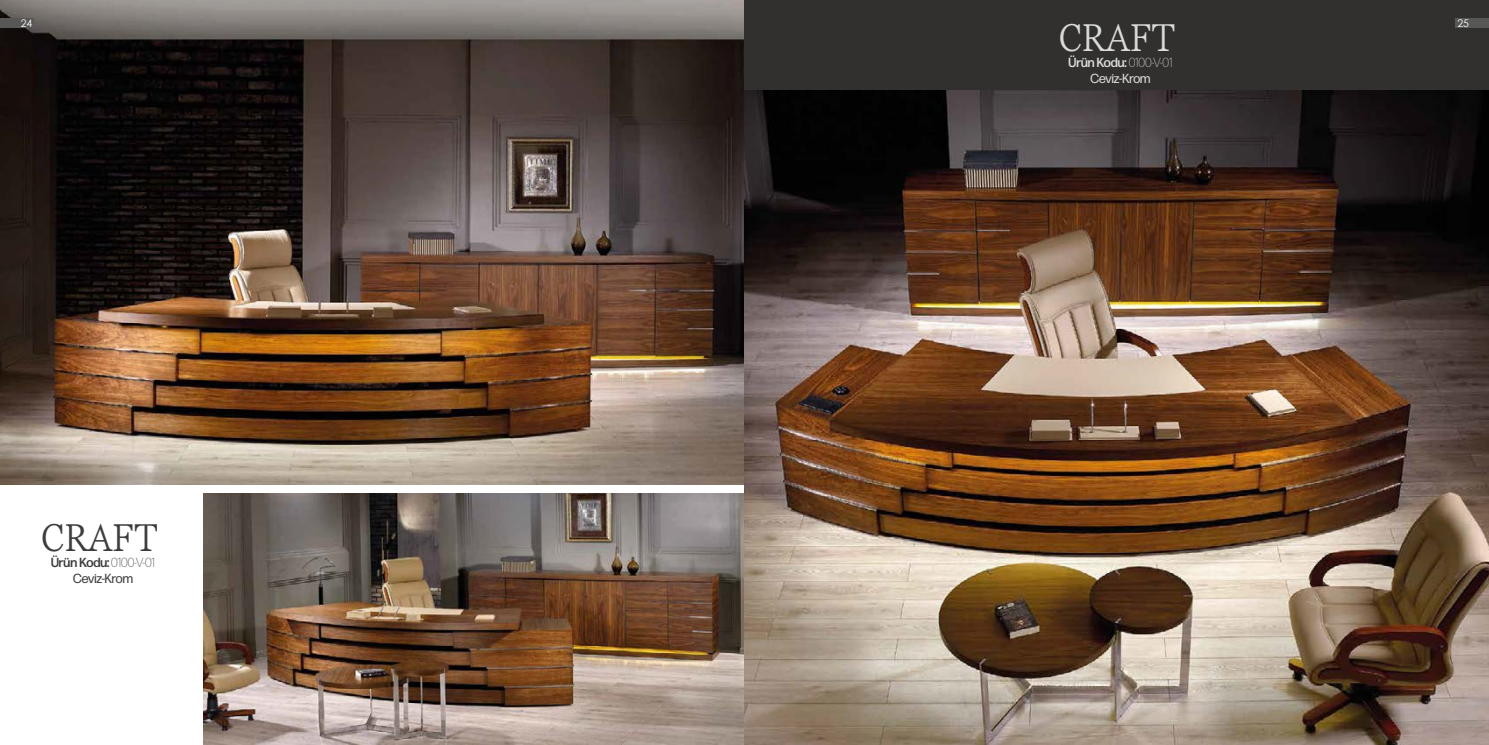
<style>
.page{position:relative;width:1489px;height:745px;background:#fff}
.page>*{position:absolute;margin:0;border:0;box-sizing:border-box;transform-origin:0 0}
.t1{font:300 condensed 38.5px "Georgia Pro";color:#3c3c3b}
.t2{font:300 condensed 38.5px "Georgia Pro";color:#dadada}
.t3{font:13.12px/15.8px "Forma DJR Display";color:#3c3c3b;text-align:center}
.t4{font:13.12px/15.8px "Forma DJR Display";color:#dadada;text-align:center}
.t5{font:10.5px "Century Gothic";color:#fff}
.s1{font-weight:500}
.s2{font-weight:200}
</style>
<div class="page">
<img style="left:0;top:0;width:744px;height:484px">
<img style="left:204px;top:493px;width:540px;height:251px">
<div style="left:0;top:18px;width:34px;height:10px;background:#575756"></div>
<div style="left:744px;top:0;width:744px;height:93px;background:#31302f"></div>
<img style="left:744px;top:90px;width:744px;height:654px">
<div style="left:1455px;top:18px;width:33px;height:10px;background:#575756"></div>
<p class="t5" style="left:21px;top:16px;width:13px">24</p>
<h1 class="t1" style="left:41px;top:511px;width:118px">CRAFT</h1>
<p class="t3" style="left:51px;top:553px;width:105px"><span class="s1">Ürün Kodu:</span> <span class="s2">0100-V-01<br></span>Ceviz-Krom</p>
<h1 class="t2" style="left:1058px;top:12px;width:118px">CRAFT</h1>
<p class="t4" style="left:1068px;top:54px;width:105px"><span class="s1">Ürün Kodu:</span> <span class="s2">0100-V-01<br></span>Ceviz-Krom</p>
<p class="t5" style="left:1457px;top:16px;width:13px">25</p>
</div>
